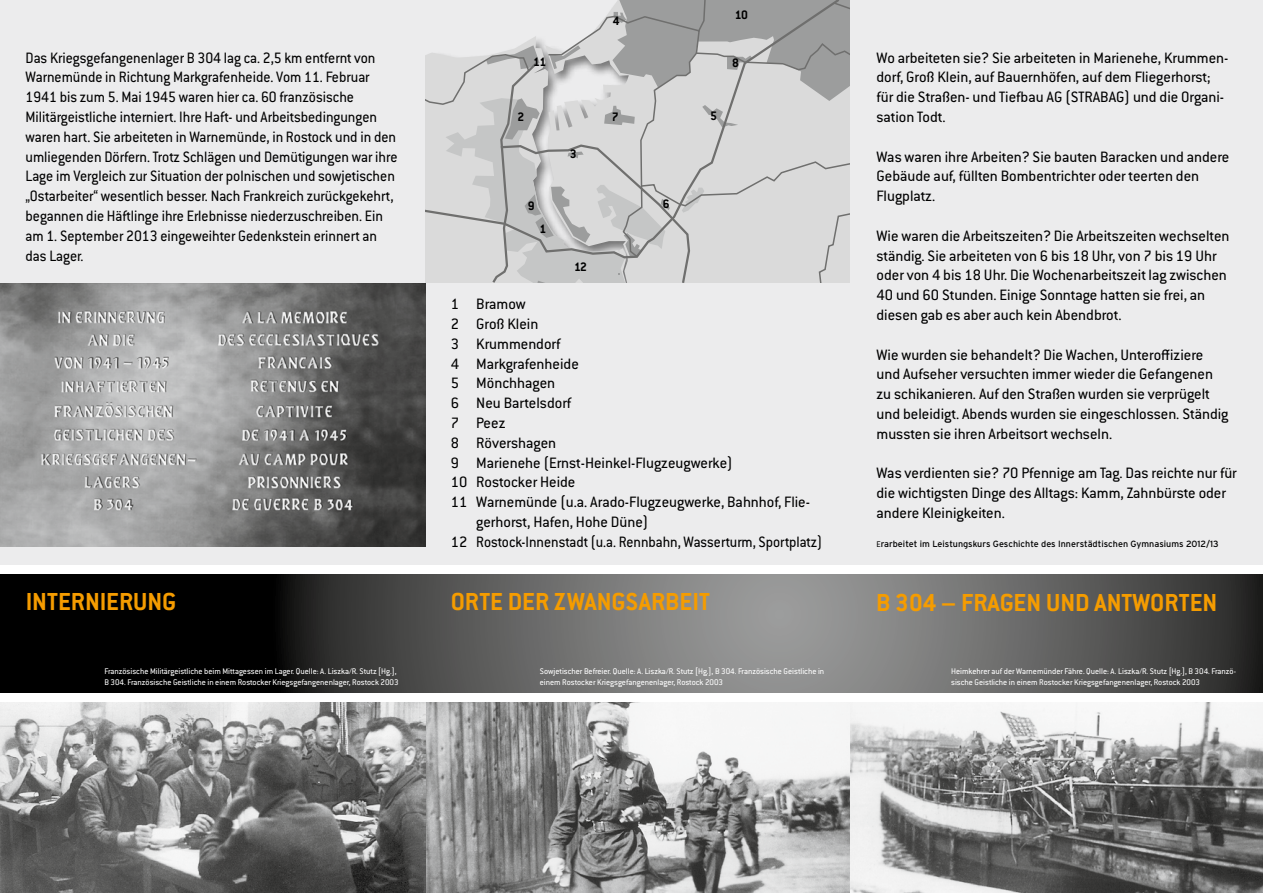
<style>
.page{position:relative;width:1263px;height:893px;background:#fff}
.page>*{position:absolute;margin:0;border:0;box-sizing:border-box;transform-origin:0 0}
.t1{font:700 27px "Conduit ITC Pro";color:#f59c00}
.t2{font:16.5px/19.8px "Conduit ITC Pro";color:#000}
.t3{font:16.5px/19.8px "Conduit ITC Pro";color:#000;scale:.95 1}
.t4{font:700 13.5px "Conduit ITC Pro";color:#000}
.t5{font:9px/10.8px "Conduit ITC Pro";color:#fff}
.t6{font:9px "Interstate";color:#000}
.s1{font-family:"Conduit ITC Pro"}
</style>
<div class="page">
<div style="left:1px;top:1px;width:1261px;height:891px;background:#ececed"></div>
<img style="left:425px;top:702px;width:425px;height:191px">
<img style="left:0;top:702px;width:425px;height:191px">
<img style="left:850px;top:702px;width:413px;height:191px">
<svg style="left:0;top:574px;width:1263px;height:119px;background:#4e4e4e"></svg>
<div style="left:0;top:566px;width:1263px;height:8px;background:#fff"></div>
<div style="left:0;top:693px;width:1263px;height:9px;background:#fff"></div>
<svg style="left:425px;top:0;width:425px;height:284px;background:#cbcccc"></svg>
<div style="left:250px;top:0;width:175px;height:321px;background:#ececed"></div>
<div style="left:850px;top:0;width:270px;height:321px;background:#ececed"></div>
<img style="left:0;top:284px;width:425px;height:262px">
<p class="t4" style="left:613px;top:13px;width:8px">4</p>
<p class="t4" style="left:735px;top:7px;width:14px">10</p>
<p class="t3" style="left:26px;top:48px;width:393px">Das Kriegsgefangenenlager B 304 lag ca. 2,5 km entfernt von Warnemünde in Richtung Markgrafenheide. Vom 11. Februar 1941 bis zum 5. Mai 1945 waren hier ca. 60 französische Militärgeistliche interniert. Ihre Haft- und Arbeitsbedingungen waren hart. Sie arbeiteten in Warnemünde, in Rostock und in den umliegenden Dörfern. Trotz Schlägen und Demütigungen war ihre Lage im Vergleich zur Situation der polnischen und sowjetischen „Ostarbeiter“ wesentlich besser. Nach Frankreich zurückgekehrt, begannen die Häftlinge ihre Erlebnisse niederzuschreiben. Ein am 1. September 2013 eingeweihter Gedenkstein erinnert an das Lager.</p>
<p class="t2" style="left:876px;top:48px;width:353px">Wo arbeiteten sie? Sie arbeiteten in Marienehe, Krummen&shy;dorf, Groß Klein, auf Bauernhöfen, auf dem Fliegerhorst; für die Straßen- und Tiefbau AG (STRABAG) und die Organi&shy;sation Todt.</p>
<p class="t4" style="left:533px;top:54px;width:15px">11</p>
<p class="t4" style="left:732px;top:55px;width:8px">8</p>
<p class="t4" style="left:710px;top:108px;width:8px">5</p>
<p class="t4" style="left:518px;top:109px;width:8px">2</p>
<p class="t4" style="left:612px;top:109px;width:8px">7</p>
<p class="t4" style="left:570px;top:146px;width:8px">3</p>
<p class="t2" style="left:876px;top:147px;width:354px">Was waren ihre Arbeiten? Sie bauten Baracken und andere<br>Gebäude auf, füllten Bombentrichter oder teerten den<br>Flugplatz.</p>
<p class="t2" style="left:876px;top:226px;width:354px">Wie waren die Arbeitszeiten? Die Arbeitszeiten wechselten ständig. Sie arbeiteten von 6 bis 18 Uhr, von 7 bis 19 Uhr oder von 4 bis 18 Uhr. Die Wochenarbeitszeit lag zwischen 40 und 60 Stunden. Einige Sonntage hatten sie frei, an diesen gab es aber auch kein Abendbrot.</p>
<p class="t2" style="left:876px;top:345px;width:353px">Wie wurden sie behandelt? Die Wachen, Unteroffiziere und Aufseher versuchten immer wieder die Gefangenen zu schikanieren. Auf den Straßen wurden sie verprügelt und beleidigt. Abends wurden sie eingeschlossen. Ständig mussten sie ihren Arbeitsort wechseln.</p>
<p class="t2" style="left:876px;top:463px;width:362px">Was verdienten sie? 70 Pfennige am Tag. Das reichte nur für die wichtigsten Dinge des Alltags: Kamm, Zahnbürste oder andere Kleinigkeiten.</p>
<p class="t6" style="left:876px;top:539px;width:344px"><span class="s1">E</span>rarbeitet im Leistungskurs Geschichte des Innerstädtischen Gymnasiums 2012/13</p>
<p class="t4" style="left:663px;top:196px;width:8px">6</p>
<p class="t4" style="left:528px;top:198px;width:8px">9</p>
<p class="t4" style="left:540px;top:221px;width:8px">1</p>
<p class="t4" style="left:574px;top:259px;width:14px">12</p>
<p class="t2" style="left:451px;top:294px;width:77px">1 Bramow</p>
<p class="t2" style="left:451px;top:314px;width:89px">2 Groß Klein</p>
<p class="t2" style="left:451px;top:334px;width:111px">3 Krummendorf</p>
<p class="t2" style="left:451px;top:354px;width:130px">4 Markgrafenheide</p>
<p class="t2" style="left:451px;top:373px;width:106px">5 Mönchhagen</p>
<p class="t2" style="left:451px;top:393px;width:122px">6 Neu Bartelsdorf</p>
<p class="t2" style="left:451px;top:413px;width:56px">7 Peez</p>
<p class="t2" style="left:451px;top:433px;width:107px">8 Rövershagen</p>
<p class="t2" style="left:451px;top:453px;width:284px">9 Marienehe (Ernst-Heinkel-Flugzeugwerke)</p>
<p class="t2" style="left:451px;top:472px;width:126px">10 Rostocker Heide</p>
<p class="t2" style="left:451px;top:492px;width:361px">11 Warnemünde (u.a. Arado-Flugzeugwerke, Bahnhof, Flie-</p>
<p class="t2" style="left:476px;top:512px;width:174px">gerhorst, Hafen, Hohe Düne)</p>
<p class="t2" style="left:451px;top:532px;width:373px">12 Rostock-Innenstadt (u.a. Rennbahn, Wasserturm, Sportplatz)</p>
<h1 class="t1" style="left:26px;top:586px;width:152px">INTERNIERUNG</h1>
<h1 class="t1" style="left:451px;top:586px;width:261px">ORTE DER ZWANGSARBEIT</h1>
<h1 class="t1" style="left:876px;top:586px;width:343px">B 304 – FRAGEN UND ANTWORTEN</h1>
<p class="t5" style="left:104px;top:666px;width:296px">Französische Militärgeistliche beim Mittagessen im Lager. Quelle: A. Liszka/R. Stutz [Hg.],<br>B 304. Französische Geistliche in einem Rostocker Kriegsgefangenenlager, Rostock 2003</p>
<p class="t5" style="left:540px;top:666px;width:286px">Sowjetischer Befreier. Quelle: A. Liszka/R. Stutz [Hg.], B 304. Französische Geistliche in einem Rostocker Kriegsgefangenenlager, Rostock 2003</p>
<p class="t5" style="left:951px;top:666px;width:286px">Heimkehrer auf der Warnemünder Fähre. Quelle: A. Liszka/R. Stutz [Hg.], B 304. Franzö&shy;sische Geistliche in einem Rostocker Kriegsgefangenenlager, Rostock 2003</p>
</div>
